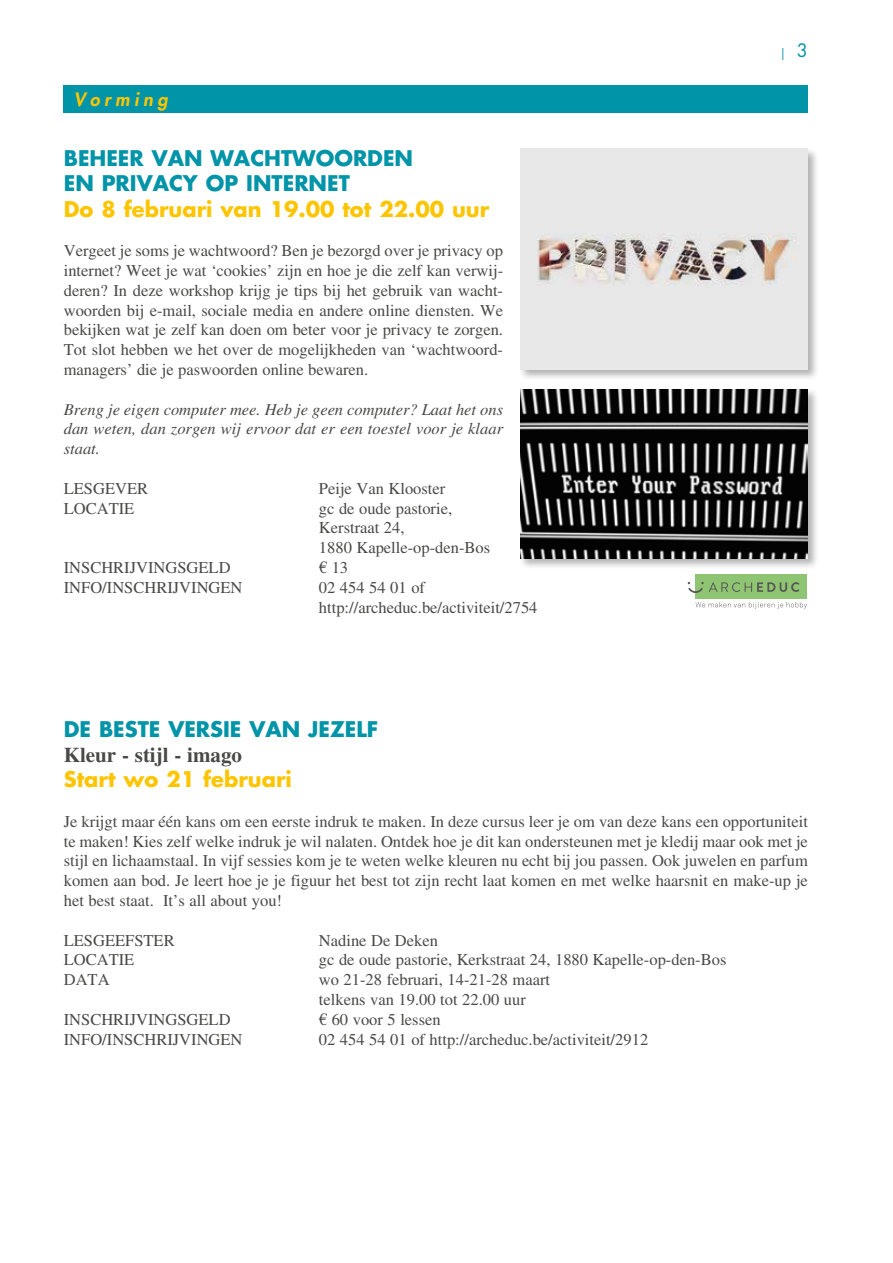
<style>
.page{position:relative;width:893px;height:1263px;background:#fff}
.page>*{position:absolute;margin:0;border:0;box-sizing:border-box;transform-origin:0 0}
.t1{font:700 21px/25.2px "Futura Std";color:#0094a9}
.t2{font:700 21px "Futura Std";color:#fdc500}
.t3{font:700 21px "Times LT Std";color:#494948}
.t4{font:italic 800 18px "Futura Std";letter-spacing:.25em;color:#fdc500}
.t5{font:16.5px/19.8px "Times LT Std";color:#494948}
.t6{font:italic 16.5px/19.8px "Times LT Std";color:#494948;text-align:justify}
.t7{font:12px "Officina Sans Std";color:#0094a9}
.s1{font-family:"Futura Std";font-size:18px}
</style>
<div class="page">
<div style="left:64px;top:85px;width:744px;height:27px;background:#0094a9"></div>
<div style="left:518px;top:147px;width:301px;height:234px;background:#000;opacity:.3"></div>
<img style="left:520px;top:149px;width:288px;height:221px">
<div style="left:518px;top:388px;width:301px;height:182px;background:#000;opacity:.3"></div>
<img style="left:520px;top:390px;width:288px;height:168px">
<div style="left:696px;top:574px;width:111px;height:25px;background:#8ec472"></div>
<svg style="left:688px;top:582px;width:111px;height:11px"></svg>
<svg style="left:696px;top:602px;width:111px;height:7px"></svg>
<p class="t4" style="left:74px;top:88px;width:95px">Vorming</p>
<p class="t1" style="left:64px;top:145px;width:351px">BEHEER VAN WACHTWOORDEN<br>EN PRIVACY OP INTERNET</p>
<p class="t2" style="left:64px;top:195px;width:427px">Do 8 februari van 19.00 tot 22.00 uur</p>
<p class="t5" style="left:64px;top:241px;width:441px;text-align:justify">Vergeet je soms je wachtwoord? Ben je bezorgd over je privacy op internet? Weet je wat ‘cookies’ zijn en hoe je die zelf kan verwij&shy;deren? In deze workshop krijg je tips bij het gebruik van wacht&shy;woorden bij e-mail, sociale media en andere online diensten. We bekijken wat je zelf kan doen om beter voor je privacy te zorgen.<br>Tot slot hebben we het over de mogelijkheden van ‘wachtwoord&shy;managers’ die je paswoorden online bewaren.</p>
<p class="t6" style="left:64px;top:399px;width:441px">Breng je eigen computer mee. Heb je geen computer? Laat het ons dan weten, dan zorgen wij ervoor dat er een toestel voor je klaar staat.</p>
<p class="t5" style="left:64px;top:478px;width:86px">LESGEVER</p>
<p class="t5" style="left:319px;top:478px;width:128px">Peije Van Klooster</p>
<p class="t5" style="left:64px;top:498px;width:72px">LOCATIE</p>
<p class="t5" style="left:319px;top:498px;width:173px">gc de oude pastorie,<br>Kerstraat 24,<br>1880 Kapelle-op-den-Bos</p>
<p class="t5" style="left:64px;top:557px;width:168px">INSCHRIJVINGSGELD</p>
<p class="t5" style="left:319px;top:557px;width:31px">€ 13</p>
<p class="t5" style="left:64px;top:577px;width:180px">INFO/INSCHRIJVINGEN</p>
<p class="t5" style="left:319px;top:577px;width:220px">02 454 54 01 of http://archeduc.be/activiteit/2754</p>
<p class="t7" style="left:781px;top:46px;width:28px">| <span class="s1">3</span></p>
<p class="t1" style="left:64px;top:716px;width:316px">DE BESTE VERSIE VAN JEZELF</p>
<p class="t3" style="left:64px;top:742px;width:180px">Kleur - stijl - imago</p>
<p class="t2" style="left:64px;top:765px;width:230px">Start wo 21 februari</p>
<p class="t5" style="left:64px;top:811px;width:746px;text-align:justify">Je krijgt maar één kans om een eerste indruk te maken. In deze cursus leer je om van deze kans een opportuniteit te maken! Kies zelf welke indruk je wil nalaten. Ontdek hoe je dit kan ondersteunen met je kledij maar ook met je stijl en lichaamstaal. In vijf sessies kom je te weten welke kleuren nu echt bij jou passen. Ook juwelen en parfum komen aan bod. Je leert hoe je je figuur het best tot zijn recht laat komen en met welke haarsnit en make-up je het best staat. It’s all about you!</p>
<p class="t5" style="left:64px;top:930px;width:112px">LESGEEFSTER</p>
<p class="t5" style="left:319px;top:930px;width:121px">Nadine De Deken</p>
<p class="t5" style="left:64px;top:950px;width:72px">LOCATIE</p>
<p class="t5" style="left:319px;top:950px;width:409px">gc de oude pastorie, Kerkstraat 24, 1880 Kapelle-op-den-Bos</p>
<p class="t5" style="left:64px;top:970px;width:47px">DATA</p>
<p class="t5" style="left:319px;top:970px;width:233px">wo 21-28 februari, 14-21-28 maart telkens van 19.00 tot 22.00 uur</p>
<p class="t5" style="left:64px;top:1009px;width:168px">INSCHRIJVINGSGELD</p>
<p class="t5" style="left:319px;top:1009px;width:123px">€ 60 voor 5 lessen</p>
<p class="t5" style="left:64px;top:1029px;width:180px">INFO/INSCHRIJVINGEN</p>
<p class="t5" style="left:319px;top:1029px;width:331px">02 454 54 01 of http://archeduc.be/activiteit/2912</p>
</div>
